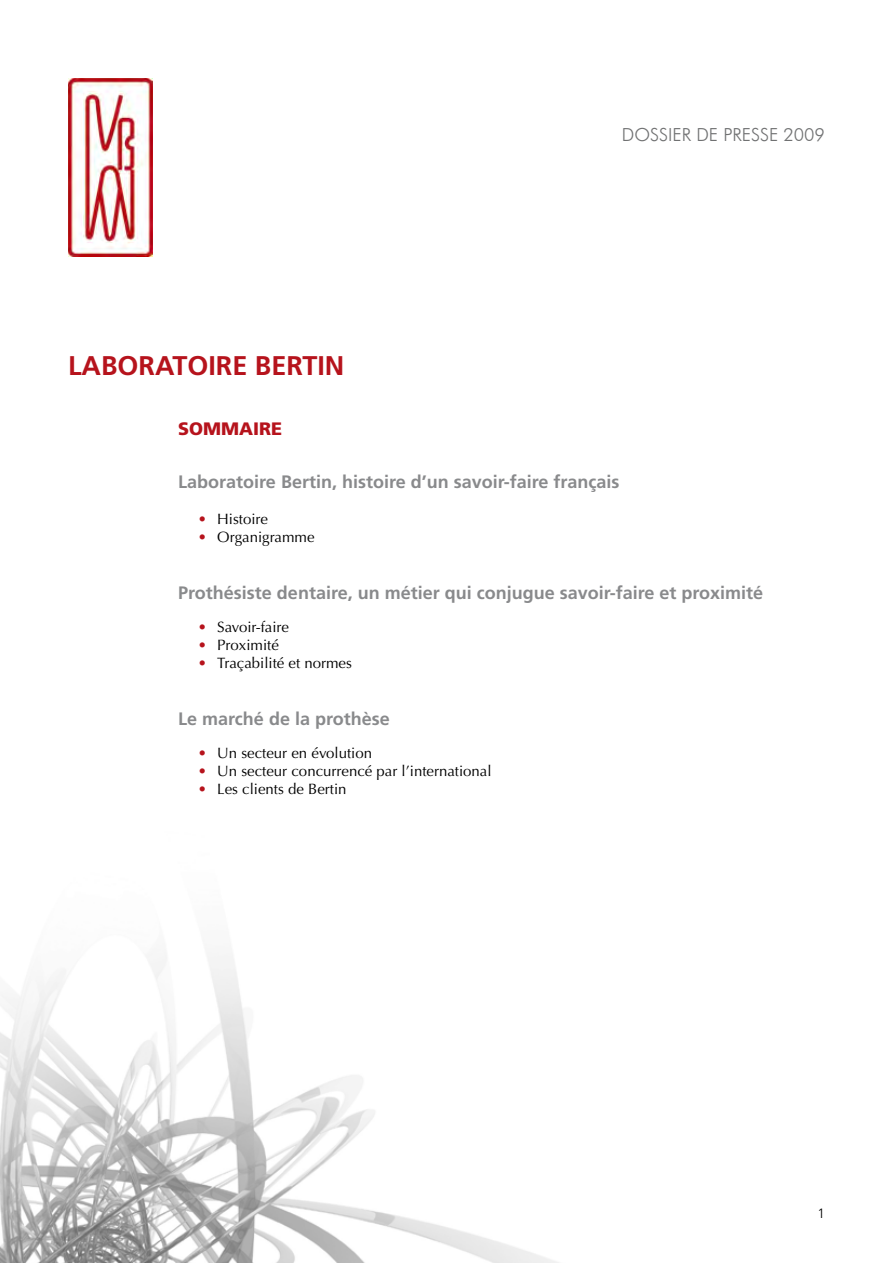
<style>
.page{position:relative;width:893px;height:1263px;background:#fff}
.page>*{position:absolute;margin:0;border:0;box-sizing:border-box;transform-origin:0 0}
.t1{font:700 27px "Frutiger";color:#b6131c}
.t2{font:700 18px "Frutiger";color:#898a8c}
.t3{font:300 18px "Futura BT";color:#707172}
.t4{font:900 18px "Frutiger";color:#b6131c}
.t5{font:15px "Optima";color:#000}
.t6{font:300 13.5px "Frutiger";color:#000}
.s1{color:#b6131c}
</style>
<div class="page">
<img style="left:0;top:955px;width:559px;height:308px">
<img style="left:68px;top:79px;width:85px;height:178px">
<h1 class="t1" style="left:68px;top:350px;width:278px">LABORATOIRE BERTIN</h1>
<p class="t3" style="left:622px;top:124px;width:205px">DOSSIER DE PRESSE 2009</p>
<p class="t4" style="left:178px;top:418px;width:106px">SOMMAIRE</p>
<p class="t2" style="left:178px;top:471px;width:443px">Laboratoire Bertin, histoire d’un savoir-faire français</p>
<p class="t5" style="left:198px;top:510px;width:72px"><span class="s1">•</span> Histoire</p>
<p class="t5" style="left:198px;top:528px;width:118px"><span class="s1">•</span> Organigramme</p>
<p class="t2" style="left:178px;top:582px;width:586px">Prothésiste dentaire, un métier qui conjugue savoir-faire et proximité</p>
<p class="t5" style="left:198px;top:618px;width:93px"><span class="s1">•</span> Savoir-faire</p>
<p class="t5" style="left:198px;top:636px;width:83px"><span class="s1">•</span> Proximité</p>
<p class="t5" style="left:198px;top:654px;width:156px"><span class="s1">•</span> Traçabilité et normes</p>
<p class="t2" style="left:178px;top:708px;width:213px">Le marché de la prothèse</p>
<p class="t5" style="left:198px;top:744px;width:176px"><span class="s1">•</span> Un secteur en évolution</p>
<p class="t5" style="left:198px;top:762px;width:295px"><span class="s1">•</span> Un secteur concurrencé par l’international</p>
<p class="t5" style="left:198px;top:780px;width:150px"><span class="s1">•</span> Les clients de Bertin</p>
<p class="t6" style="left:817px;top:1205px;width:9px">1</p>
</div>
